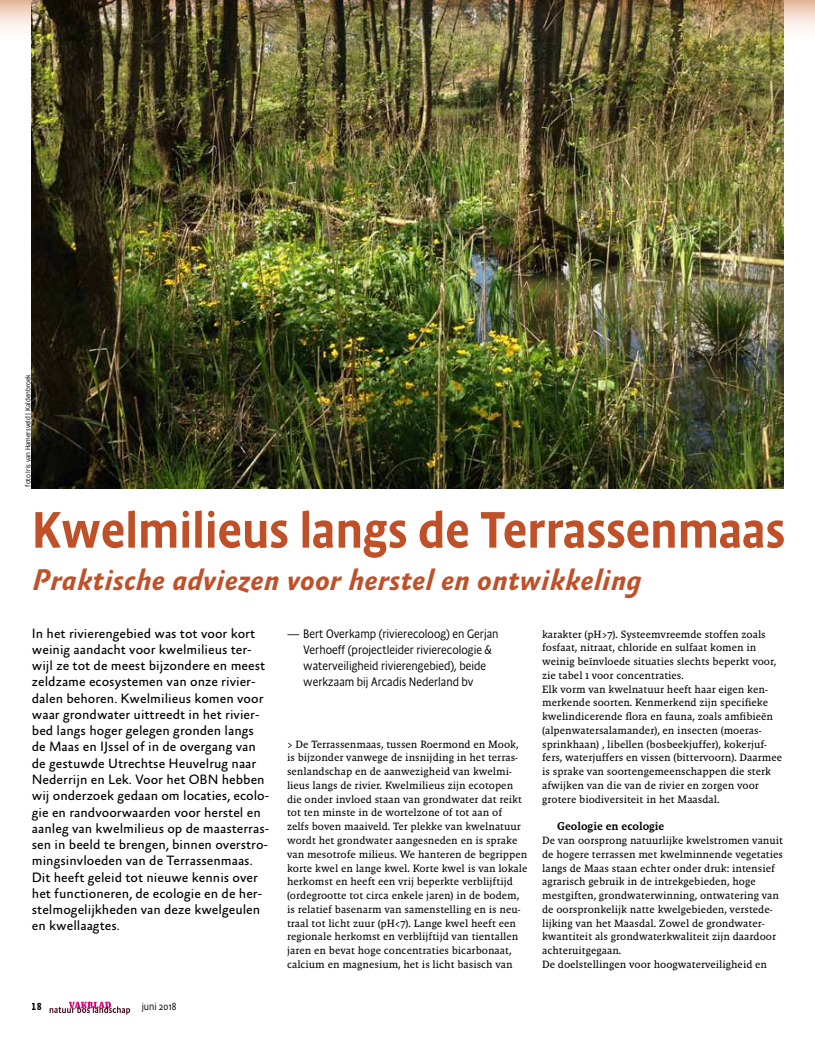
<style>
.page{position:relative;width:815px;height:1046px;background:#fff}
.page>*{position:absolute;margin:0;border:0;box-sizing:border-box;transform-origin:0 0}
.t1{font:500 52.12px "Absara Sans Head";color:#bf5027}
.t2{font:italic 700 30.25px "Absara Sans TF";color:#bf5027}
.t3{font:13.75px/16.2px "Absara Sans";color:#000}
.t4{font:300 12.5px/16.2px "Absara Sans TF Head";color:#000}
.t5{font:11.5px "Malaga Med";color:#000}
.t6{font:10.75px/13.8px "Malaga Reg";color:#000}
.t7{font:300 10.38px "Absara Sans Head";color:#000}
.t8{font:500 10.38px "Absara Sans TF Head";color:#000}
.t9{font:300 7.5px "Absara Sans LF Head";color:#000}
</style>
<div class="page">
<img style="left:32px;top:53px;width:751px;height:435px">
<img style="left:0;top:0;width:815px;height:53px">
<svg style="left:50px;top:1001px;width:80px;height:13px"></svg>
<p class="t9" style="left:23px;top:486px;width:114px;rotate:-90deg">foto Iris van Hamersveld | Kaldenbroek</p>
<h1 class="t1" style="left:32px;top:498px;width:755px">Kwelmilieus langs de Terrassenmaas</h1>
<h2 class="t2" style="left:32px;top:564px;width:611px">Praktische adviezen voor herstel en ontwikkeling</h2>
<p class="t4" style="left:303px;top:625px;width:197px;text-indent:-16px">— Bert Overkamp (rivierecoloog) en Gerjan Verhoeff (projectleider rivierecologie &amp; waterveiligheid rivierengebied), beide werkzaam bij Arcadis Nederland bv</p>
<p class="t3" style="left:32px;top:625px;width:239px">In het rivierengebied was tot voor kort weinig aandacht voor kwelmilieus ter&shy;wijl ze tot de meest bijzondere en meest zeldzame ecosystemen van onze rivier&shy;dalen behoren. Kwelmilieus komen voor waar grondwater uittreedt in het rivier&shy;bed langs hoger gelegen gronden langs de Maas en IJssel of in de overgang van de gestuwde Utrechtse Heuvelrug naar Nederrijn en Lek. Voor het OBN hebben wij onderzoek gedaan om locaties, ecolo&shy;gie en randvoorwaarden voor herstel en aanleg van kwelmilieus op de maasterras&shy;sen in beeld te brengen, binnen overstro&shy;mingsinvloeden van de Terrassenmaas.<br>Dit heeft geleid tot nieuwe kennis over het functioneren, de ecologie en de her&shy;stelmogelijkheden van deze kwelgeulen en kwellaagtes.</p>
<p class="t6" style="left:542px;top:627px;width:242px">karakter (pH&gt;7). Systeemvreemde stoffen zoals fosfaat, nitraat, chloride en sulfaat komen in weinig beïnvloede situaties slechts beperkt voor, zie tabel 1 voor concentraties.<br>Elk vorm van kwelnatuur heeft haar eigen ken&shy;merkende soorten. Kenmerkend zijn specifieke kwelindicerende flora en fauna, zoals amfibieën (alpenwatersalamander), en insecten (moeras&shy;sprinkhaan) , libellen (bosbeekjuffer), kokerjuf&shy;fers, waterjuffers en vissen (bittervoorn). Daarmee is sprake van soortengemeenschappen die sterk afwijken van die van de rivier en zorgen voor grotere biodiversiteit in het Maasdal.</p>
<p class="t5" style="left:557px;top:819px;width:109px">Geologie en ecologie</p>
<p class="t6" style="left:542px;top:833px;width:242px">De van oorsprong natuurlijke kwelstromen vanuit de hogere terrassen met kwelminnende vegetaties langs de Maas staan echter onder druk: intensief agrarisch gebruik in de intrekgebieden, hoge mestgiften, grondwaterwinning, ontwatering van de oorspronkelijk natte kwelgebieden, verstede&shy;lijking van het Maasdal. Zowel de grondwater&shy;kwantiteit als grondwaterkwaliteit zijn daardoor achteruitgegaan.<br>De doelstellingen voor hoogwaterveiligheid en</p>
<p class="t6" style="left:287px;top:737px;width:242px">&gt; De Terrassenmaas, tussen Roermond en Mook, is bijzonder vanwege de insnijding in het terras&shy;senlandschap en de aanwezigheid van kwelmi&shy;lieus langs de rivier. Kwelmilieus zijn ecotopen die onder invloed staan van grondwater dat reikt tot ten minste in de wortelzone of tot aan of<br>zelfs boven maaiveld. Ter plekke van kwelnatuur wordt het grondwater aangesneden en is sprake van mesotrofe milieus. We hanteren de begrippen korte kwel en lange kwel. Korte kwel is van lokale herkomst en heeft een vrij beperkte verblijftijd (ordegrootte tot circa enkele jaren) in de bodem, is relatief basenarm van samenstelling en is neu&shy;traal tot licht zuur (pH&lt;7). Lange kwel heeft een regionale herkomst en verblijftijd van tientallen jaren en bevat hoge concentraties bicarbonaat, calcium en magnesium, het is licht basisch van</p>
<p class="t8" style="left:32px;top:999px;width:11px">18</p>
<p class="t7" style="left:142px;top:999px;width:36px">juni 2018</p>
</div>
